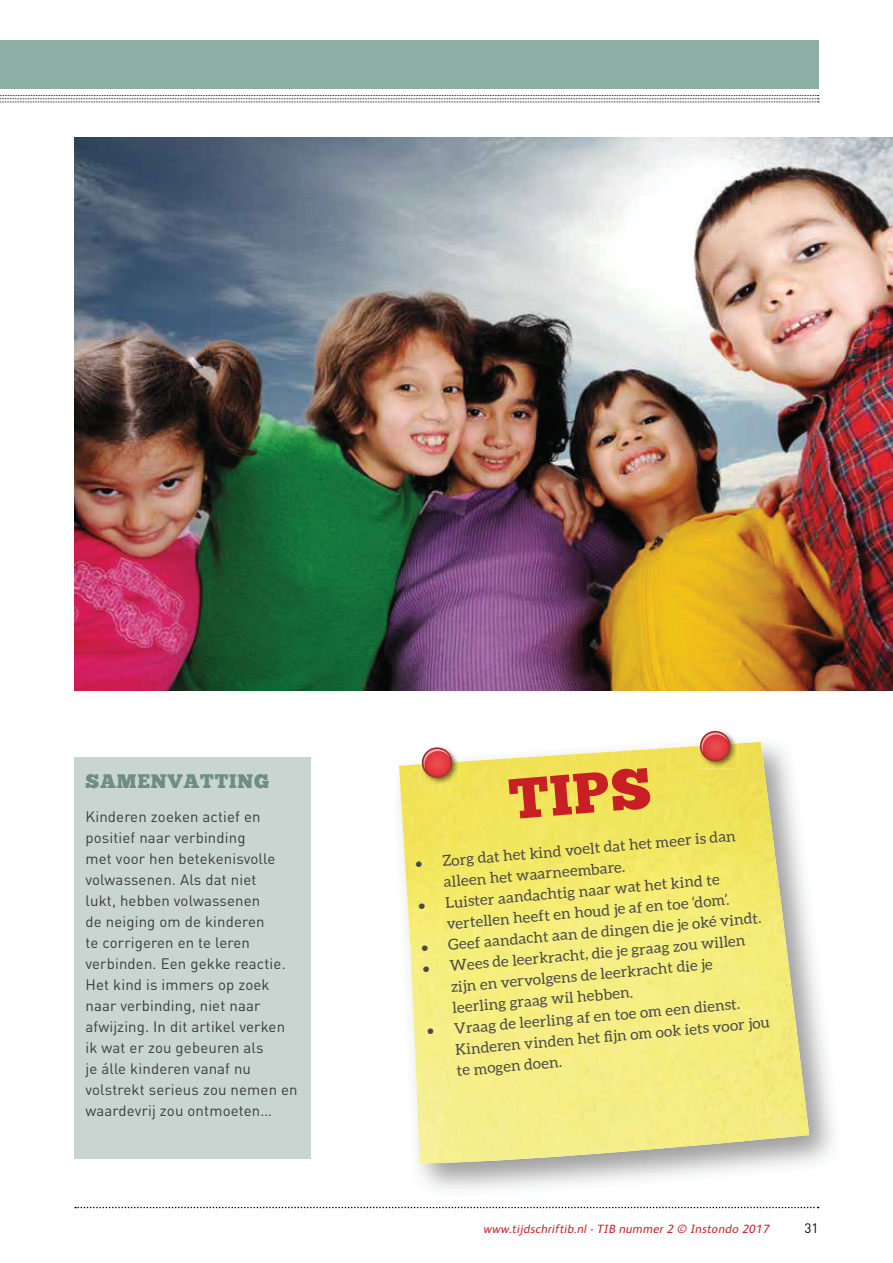
<style>
.page{position:relative;width:893px;height:1263px;background:#fff}
.page>*{position:absolute;margin:0;border:0;box-sizing:border-box;transform-origin:0 0}
.t1{font:57px "Chunk Five Ex";color:#c81f25}
.t2{font:19.5px "Chunk Five Ex";letter-spacing:.04em;color:#6f8e83}
.t3{font:15px/21px "DIN";letter-spacing:.01em;color:#3b3c3b}
.t4{font:15px/21px "Aleo";color:#494948}
.t5{font:13.5px "DIN";color:#040503}
.t6{font:italic 12px "FS Albert";color:#c81f25}
</style>
<div class="page">
<svg style="left:75px;top:1207px;width:744px;height:1px"></svg>
<div style="left:0;top:40px;width:818px;height:49px;background:#8eafa5"></div>
<svg style="left:0;top:95px;width:819px;height:8px"></svg>
<div style="left:74px;top:757px;width:237px;height:402px;background:#c9d5d1"></div>
<img style="left:399px;top:742px;width:410px;height:421px">
<img style="left:699px;top:730px;width:39px;height:13px">
<img style="left:699px;top:743px;width:39px;height:26px">
<svg style="left:700px;top:731px;width:30px;height:30px"></svg>
<img style="left:421px;top:746px;width:39px;height:16px">
<img style="left:421px;top:762px;width:39px;height:23px">
<svg style="left:422px;top:747px;width:30px;height:31px"></svg>
<img style="left:74px;top:137px;width:819px;height:554px">
<h2 class="t2" style="left:86px;top:766px;width:185px">SAMENVATTING</h2>
<h1 class="t1" style="left:505px;top:757px;width:144px;rotate:-5deg">TIPS</h1>
<p class="t4" style="left:441px;top:852px;width:296px;text-indent:-27px;rotate:-5deg">• Zorg dat het kind voelt dat het meer is dan alleen het waarneembare.</p>
<p class="t3" style="left:86px;top:807px;width:214px">Kinderen zoeken actief en positief naar verbinding<br>met voor hen betekenisvolle volwassenen. Als dat niet<br>lukt, hebben volwassenen<br>de neiging om de kinderen<br>te corrigeren en te leren verbinden. Een gekke reactie.<br>Het kind is immers op zoek naar verbinding, niet naar afwijzing. In dit artikel verken ik wat er zou gebeuren als<br>je álle kinderen vanaf nu volstrekt serieus zou nemen en waardevrij zou ontmoeten…</p>
<p class="t4" style="left:444px;top:893px;width:285px;text-indent:-27px;rotate:-5deg">• Luister aandachtig naar wat het kind te vertellen heeft en houd je af en toe ‘dom’.</p>
<p class="t4" style="left:420px;top:938px;width:343px;rotate:-5deg">• Geef aandacht aan de dingen die je oké vindt.</p>
<p class="t4" style="left:448px;top:956px;width:299px;text-indent:-26px;rotate:-5deg">• Wees de leerkracht,die je graag zou willen zijn en vervolgens de leerkracht die je leerling graag wil hebben.</p>
<p class="t4" style="left:452px;top:1019px;width:317px;text-indent:-26px;rotate:-5deg">• V raag de leerling af en toe om een dienst.<br>K inderen vinden het fi jn om ook iets voor jou te mogen doen.</p>
<p class="t6" style="left:483px;top:1224px;width:289px">www.tijdschriftib.nl - TIB nummer 2 © Instondo 2017</p>
<p class="t5" style="left:804px;top:1222px;width:16px">31</p>
</div>
